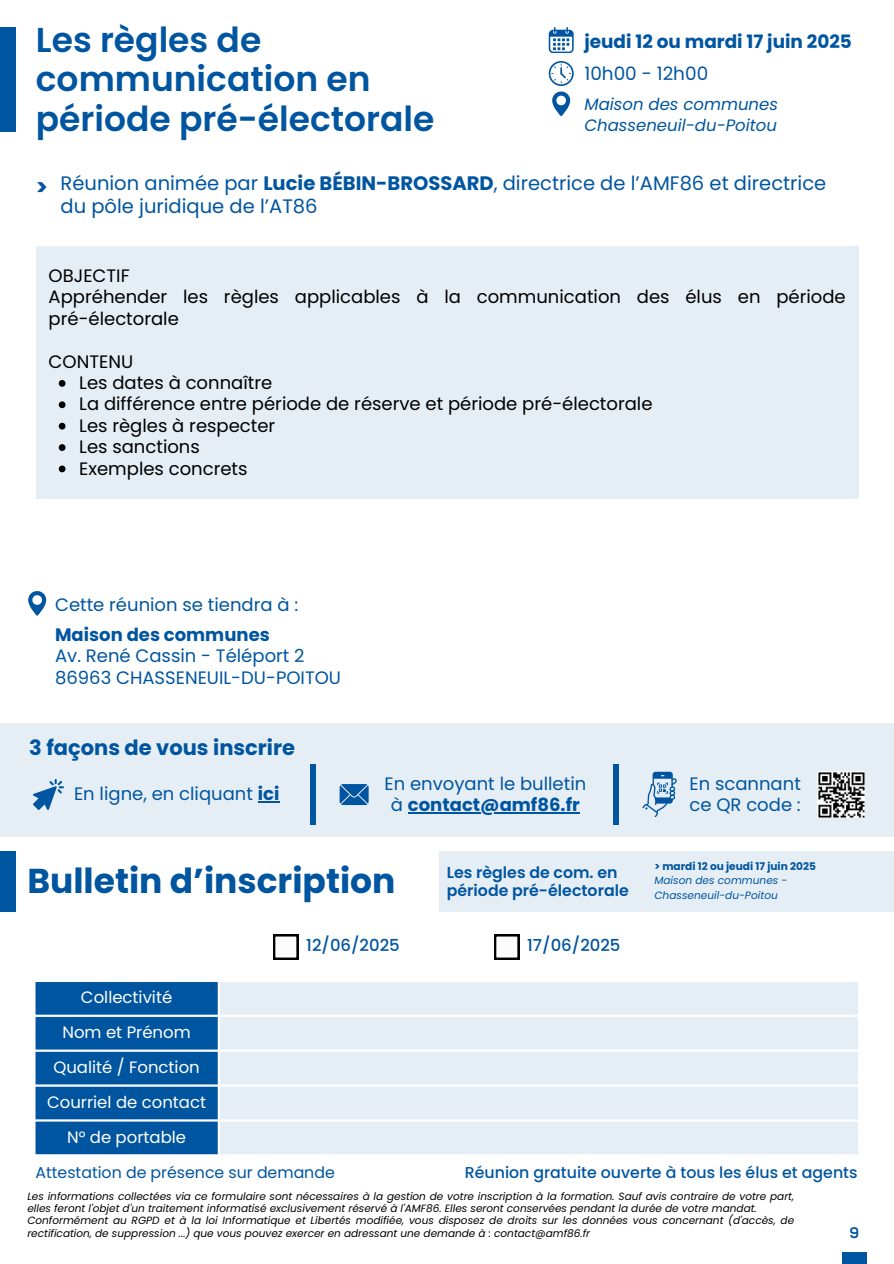
<style>
.page{position:relative;width:894px;height:1264px;background:#fff}
.page>*{position:absolute;margin:0;border:0;box-sizing:border-box;transform-origin:0 0}
.t1{font:600 34.5px/39.3px "Poppins";color:#0055a0}
.t2{font:700 34.5px "Poppins";color:#0055a0}
.t3{font:700 22.5px "Poppins";color:#0055a0}
.t4{font:700 21px "Poppins";color:#0055a0}
.t5{font:19.5px/22.5px "Poppins";color:#0055a0}
.t6{font:700 18.45px "Poppins";color:#0055a0}
.t7{font:18.45px "Poppins";color:#0055a0}
.t8{font:18px/21.3px "Poppins";color:#000}
.t9{font:18px/21.3px "Poppins";color:#0055a0}
.t10{font:700 18px "Poppins";color:#0055a0}
.t11{font:16.5px/35px "Poppins";color:#fff;text-align:center}
.t12{font:italic 16.5px/21.3px "Poppins";color:#0055a0}
.t13{font:500 16.5px "Poppins";color:#0055a0}
.t14{font:500 15.75px "Poppins";color:#0055a0}
.t15{font:600 15.75px/18px "Poppins";color:#0055a0}
.t16{font:15.75px "Poppins";color:#0055a0}
.t17{font:700 15px "Panton";color:#0055a0}
.t18{font:italic 10.5px/12.3px "Poppins";color:#000}
.t19{font:italic 10.5px "Poppins";color:#0055a0}
.t20{font:700 10.5px "Poppins";color:#0055a0}
.s1{font-weight:700}
</style>
<div class="page">
<div style="left:36px;top:246px;width:821px;height:252px;background:#e5eef5"></div>
<svg style="left:59px;top:380px;width:6px;height:7px"></svg>
<svg style="left:59px;top:401px;width:6px;height:7px"></svg>
<svg style="left:59px;top:423px;width:6px;height:6px"></svg>
<svg style="left:59px;top:444px;width:6px;height:7px"></svg>
<svg style="left:59px;top:465px;width:6px;height:7px"></svg>
<div style="left:0;top:27px;width:15px;height:104px;background:#0055a0"></div>
<div style="left:0;top:723px;width:893px;height:113px;background:#e6eef5"></div>
<div style="left:310px;top:764px;width:6px;height:60px;background:#0055a0"></div>
<div style="left:613px;top:764px;width:5px;height:60px;background:#0055a0"></div>
<svg style="left:33px;top:779px;width:31px;height:31px"></svg>
<svg style="left:258px;top:801px;width:21px;height:1px"></svg>
<svg style="left:339px;top:784px;width:29px;height:21px"></svg>
<hr style="left:408px;top:812px;width:171px;height:1px;background:#0055a0">
<svg style="left:642px;top:771px;width:34px;height:45px"></svg>
<img style="left:817px;top:771px;width:47px;height:47px">
<div style="left:439px;top:850px;width:454px;height:61px;background:#e6eef5"></div>
<div style="left:0;top:850px;width:15px;height:61px;background:#0055a0"></div>
<svg style="left:273px;top:934px;width:25px;height:25px"></svg>
<svg style="left:494px;top:934px;width:25px;height:25px"></svg>
<svg style="left:548px;top:27px;width:25px;height:26px"></svg>
<svg style="left:548px;top:61px;width:25px;height:55px"></svg>
<svg style="left:35px;top:982px;width:183px;height:172px;background:#0e5ea5"></svg>
<div style="left:220px;top:982px;width:637px;height:172px;background:#e5eef5"></div>
<div style="left:841px;top:1252px;width:25px;height:11px;background:#0055a0"></div>
<svg style="left:28px;top:591px;width:18px;height:25px"></svg>
<h1 class="t1" style="left:36px;top:20px;width:400px">Les règles de communication en période pré-électorale</h1>
<h3 class="t5" style="left:61px;top:172px;width:767px">Réunion animée par <span class="s1">Lucie BÉBIN-BROSSARD</span>, directrice de l’AMF86 et directrice du pôle juridique de l’AT86</h3>
<h3 class="t6" style="left:584px;top:31px;width:269px">jeudi 12 ou mardi 17 juin 2025</h3>
<h3 class="t7" style="left:584px;top:63px;width:125px">10h00 - 12h00</h3>
<h3 class="t12" style="left:584px;top:93px;width:195px">Maison des communes<br>Chasseneuil-du-Poitou</h3>
<h2 class="t3" style="left:36px;top:174px;width:14px">&gt;</h2>
<h3 class="t8" style="left:49px;top:265px;width:798px">OBJECTIF<br>Appréhender les règles applicables à la communication des élus en période pré-électorale</h3>
<h3 class="t8" style="left:79px;top:351px;width:574px;text-indent:-31px">CONTENU<br>Les dates à connaître<br>La différence entre période de réserve et période pré-électorale<br>Les règles à respecter<br>Les sanctions<br>Exemples concrets</h3>
<h3 class="t9" style="left:55px;top:594px;width:244px">Cette réunion se tiendra à :</h3>
<h3 class="t10" style="left:55px;top:624px;width:216px">Maison des communes</h3>
<h3 class="t9" style="left:55px;top:645px;width:287px">Av. René Cassin - Téléport 2<br>86963 CHASSENEUIL-DU-POITOU</h3>
<h3 class="t4" style="left:29px;top:735px;width:267px">3 façons de vous inscrire</h3>
<h3 class="t9" style="left:74px;top:783px;width:207px">En ligne, en cliquant <span class="s1">ici</span></h3>
<h3 class="t9" style="left:384px;top:773px;width:203px;text-align:center">En envoyant le bulletin à <span class="s1">contact@amf86.fr</span></h3>
<h3 class="t9" style="left:689px;top:773px;width:113px">En scannant ce QR code :</h3>
<h1 class="t2" style="left:27px;top:860px;width:369px">Bulletin d’inscription</h1>
<h3 class="t15" style="left:446px;top:863px;width:183px">Les règles de com. en période pré-électorale</h3>
<p class="t20" style="left:654px;top:860px;width:163px">&gt; mardi 12 ou jeudi 17 juin 2025</p>
<p class="t19" style="left:654px;top:874px;width:134px">Maison des communes -</p>
<p class="t19" style="left:654px;top:889px;width:125px">Chasseneuil-du-Poitou</p>
<h3 class="t13" style="left:306px;top:935px;width:95px">12/06/2025</h3>
<h3 class="t13" style="left:527px;top:935px;width:95px">17/06/2025</h3>
<h3 class="t11" style="left:47px;top:980px;width:160px">Collectivité<br>Nom et Prénom<br>Qualité / Fonction<br>Courriel de contact<br>N° de portable</h3>
<h3 class="t16" style="left:35px;top:1163px;width:301px">Attestation de présence sur demande</h3>
<h3 class="t14" style="left:464px;top:1163px;width:394px">Réunion gratuite ouverte à tous les élus et agents</h3>
<p class="t18" style="left:27px;top:1189px;width:768px">Les informations collectées via ce formulaire sont nécessaires à la gestion de votre inscription à la formation. Sauf avis contraire de votre part, elles feront l'objet d'un traitement informatisé exclusivement réservé à l'AMF86. Elles seront conservées pendant la durée de votre mandat.<br>Conformément au RGPD et à la loi Informatique et Libertés modifiée, vous disposez de droits sur les données vous concernant (d'accès, de rectification, de suppression ...) que vous pouvez exercer en adressant une demande à : contact@amf86.fr</p>
<h3 class="t17" style="left:849px;top:1223px;width:11px">9</h3>
</div>
